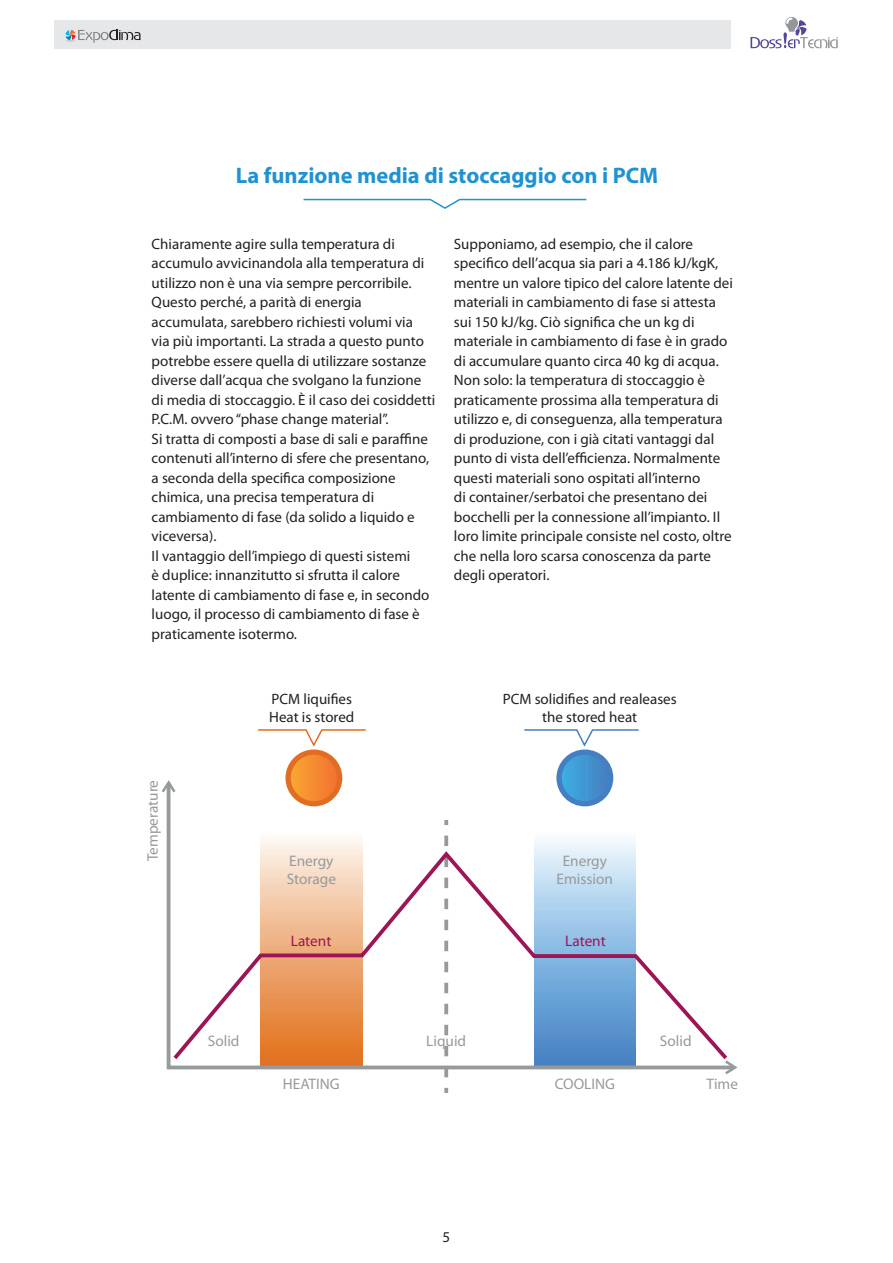
<style>
.page{position:relative;width:893px;height:1263px;background:#fff}
.page>*{position:absolute;margin:0;border:0;box-sizing:border-box;transform-origin:0 0}
.t1{font:700 22.5px "Myriad Pro";color:#1f92d1}
.t2{font:15.3px/18.3px "Myriad Pro";color:#979a9b;text-align:center}
.t3{font:15.3px "Myriad Pro";letter-spacing:-.005em;color:#9e1555}
.t4{font:15px/19.5px "Myriad Pro";color:#231f20}
</style>
<div class="page">
<svg style="left:750px;top:17px;width:88px;height:31px"></svg>
<div style="left:54px;top:20px;width:677px;height:28px;background:#e6e7e9"></div>
<svg style="left:65px;top:30px;width:76px;height:13px"></svg>
<svg style="left:303px;top:198px;width:284px;height:11px"></svg>
<svg style="left:444px;top:1088px;width:4px;height:5px"></svg>
<svg style="left:444px;top:1071px;width:4px;height:6px"></svg>
<svg style="left:166px;top:781px;width:556px;height:290px"></svg>
<svg style="left:722px;top:1063px;width:16px;height:12px"></svg>
<svg style="left:162px;top:780px;width:16px;height:15px"></svg>
<svg style="left:170px;top:848px;width:560px;height:215px"></svg>
<svg style="left:556px;top:749px;width:57px;height:57px"></svg>
<div style="left:562px;top:755px;width:46px;height:46px;background:linear-gradient(to right,#3caee3,#4780c1);border-radius:23px"></div>
<svg style="left:285px;top:749px;width:57px;height:57px"></svg>
<div style="left:291px;top:755px;width:46px;height:46px;background:linear-gradient(to right,#f9a631,#f27331);border-radius:23px"></div>
<svg style="left:258px;top:729px;width:108px;height:18px"></svg>
<svg style="left:524px;top:729px;width:115px;height:18px"></svg>
<h1 class="t1" style="left:236px;top:160px;width:424px">La funzione media di stoccaggio con i PCM</h1>
<p class="t4" style="left:152px;top:234px;width:285px">Chiaramente agire sulla temperatura di accumulo avvicinandola alla temperatura di utilizzo non è una via sempre percorribile.<br>Questo perché, a parità di energia accumulata, sarebbero richiesti volumi via<br>via più importanti. La strada a questo punto potrebbe essere quella di utilizzare sostanze diverse dall’acqua che svolgano la funzione di media di stoccaggio. È il caso dei cosiddetti P.C.M. ovvero “phase change material”.<br>Si tratta di composti a base di sali e paraffine contenuti all’interno di sfere che presentano, a seconda della specifica composizione chimica, una precisa temperatura di cambiamento di fase (da solido a liquido e viceversa).<br>Il vantaggio dell’impiego di questi sistemi<br>è duplice: innanzitutto si sfrutta il calore latente di cambiamento di fase e, in secondo luogo, il processo di cambiamento di fase è praticamente isotermo.</p>
<p class="t4" style="left:454px;top:234px;width:280px">Supponiamo, ad esempio, che il calore specifico dell’acqua sia pari a 4.186 kJ/kgK, mentre un valore tipico del calore latente dei materiali in cambiamento di fase si attesta sui 150 kJ/kg. Ciò significa che un kg di materiale in cambiamento di fase è in grado di accumulare quanto circa 40 kg di acqua.<br>Non solo: la temperatura di stoccaggio è praticamente prossima alla temperatura di utilizzo e, di conseguenza, alla temperatura di produzione, con i già citati vantaggi dal punto di vista dell’efficienza. Normalmente questi materiali sono ospitati all’interno<br>di container/serbatoi che presentano dei bocchelli per la connessione all’impianto. Il loro limite principale consiste nel costo, oltre che nella loro scarsa conoscenza da parte degli operatori.</p>
<p class="t2" style="left:143px;top:861px;width:83px;rotate:-90deg">Temperature</p>
<p class="t4" style="left:269px;top:690px;width:87px;line-height:18px">PCM liquifies<br>Heat is stored</p>
<p class="t4" style="left:503px;top:690px;width:175px;line-height:18px;text-align:center">PCM solidifies and realeases the stored heat</p>
<p class="t2" style="left:208px;top:1031px;width:33px">Solid</p>
<p class="t2" style="left:287px;top:851px;width:51px;text-align:left">Energy<br>Storage</p>
<p class="t2" style="left:557px;top:851px;width:58px">Energy<br>Emission</p>
<p class="t3" style="left:291px;top:931px;width:42px">Latent</p>
<p class="t3" style="left:565px;top:931px;width:42px">Latent</p>
<p class="t2" style="left:283px;top:1074px;width:58px">HEATING</p>
<p class="t2" style="left:426px;top:1031px;width:42px">Liquid</p>
<p class="t2" style="left:555px;top:1074px;width:62px">COOLING</p>
<p class="t2" style="left:660px;top:1031px;width:33px">Solid</p>
<p class="t2" style="left:707px;top:1074px;width:33px">Time</p>
<p class="t4" style="left:443px;top:1227px;width:9px">5</p>
</div>
